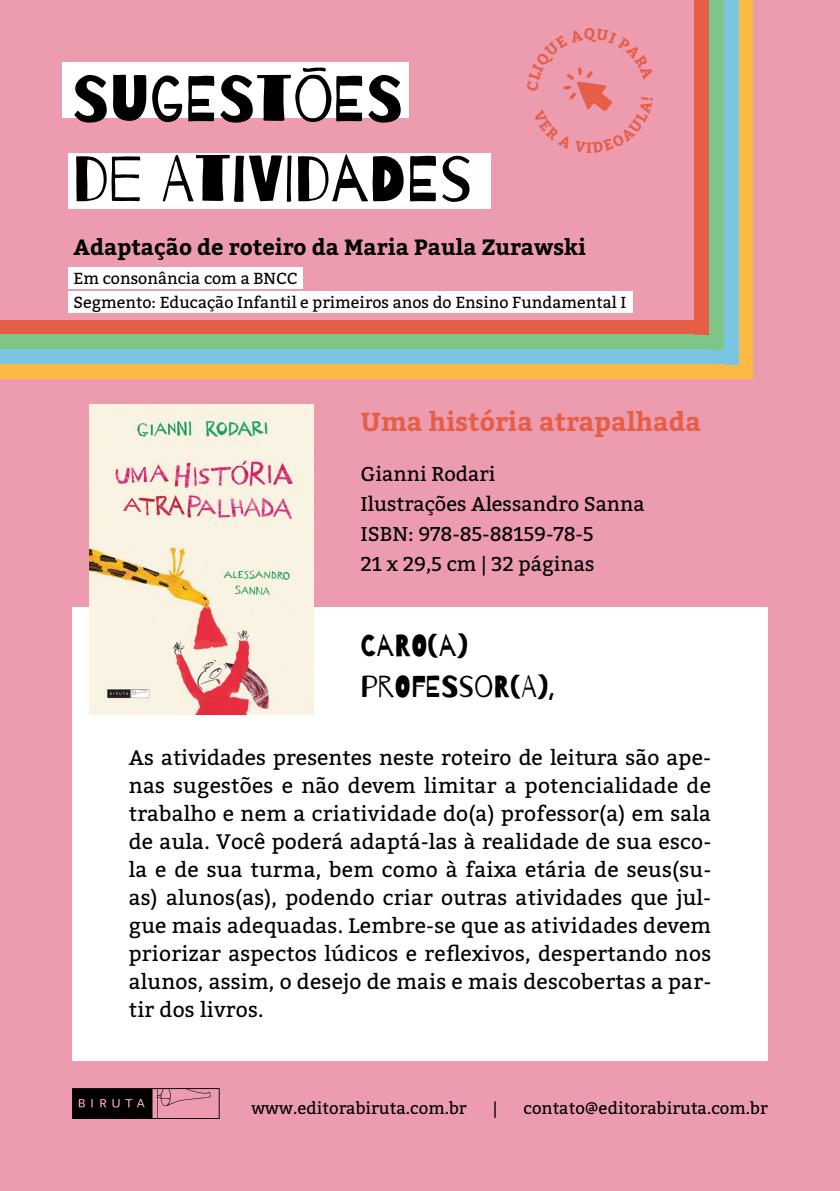
<style>
.page{position:relative;width:840px;height:1191px;background:#fff}
.page>*{position:absolute;margin:0;border:0;box-sizing:border-box;transform-origin:0 0}
.t1{font:64.6px/80px "Barrio";color:#000}
.t2{font:30.4px/40.6px "Barrio";color:#000}
.t3{font:700 26px "Bitter";color:#e55e45}
.t4{font:700 22px "Bitter";color:#000}
.t5{font:21px/28px "Bitter";letter-spacing:.01em;color:#000;text-align:justify}
.t6{font:20px/30px "Bitter";color:#000}
.t7{font:16.8px "Bitter";color:#000}
.t8{font:16px/24px "Bitter";color:#000}
</style>
<div class="page">
<div style="left:0;top:0;width:839px;height:1191px;background:#ed9cb0"></div>
<svg style="left:72px;top:1088px;width:147px;height:31px"></svg>
<div style="left:72px;top:607px;width:695px;height:453px;background:#fff"></div>
<div style="left:62px;top:62px;width:346px;height:56px;background:#fff"></div>
<div style="left:68px;top:153px;width:422px;height:56px;background:#fff"></div>
<div style="left:0;top:364px;width:767px;height:15px;background:#fcba45"></div>
<div style="left:0;top:349px;width:767px;height:15px;background:#79c5e3"></div>
<div style="left:0;top:320px;width:767px;height:14px;background:#e55e45"></div>
<div style="left:0;top:334px;width:767px;height:15px;background:#7dc687"></div>
<img style="left:89px;top:404px;width:224px;height:310px">
<div style="left:752px;top:0;width:15px;height:393px;background:#ed9cb0"></div>
<div style="left:738px;top:0;width:14px;height:379px;background:#fcba45"></div>
<div style="left:723px;top:0;width:15px;height:364px;background:#79c5e3"></div>
<div style="left:694px;top:0;width:14px;height:334px;background:#e55e45"></div>
<div style="left:708px;top:0;width:15px;height:349px;background:#7dc687"></div>
<div style="left:68px;top:267px;width:234px;height:22px;background:#fff"></div>
<div style="left:68px;top:292px;width:564px;height:21px;background:#fff"></div>
<svg style="left:563px;top:67px;width:49px;height:44px"></svg>
<h1 class="t1" style="left:72px;top:61px;width:401px">SUGESTÕES<br>DE ATIVIDADES</h1>
<p class="t4" style="left:73px;top:231px;width:514px">Adaptação de roteiro da Maria Paula Zurawski</p>
<p class="t8" style="left:73px;top:266px;width:554px">Em consonância com a BNCC<br>Segmento: Educação Infantil e primeiros anos do Ensino Fundamental I</p>
<p class="t3" style="left:360px;top:402px;width:342px">Uma história atrapalhada</p>
<p class="t6" style="left:360px;top:458px;width:286px">Gianni Rodari<br>Ilustrações Alessandro Sanna<br>ISBN: 978-85-88159-78-5<br>21 x 29,5 cm | 32 páginas</p>
<h2 class="t2" style="left:360px;top:626px;width:195px">CARO(A)<br>PROFESSOR(A),</h2>
<p class="t5" style="left:129px;top:743px;width:583px">As atividades presentes neste roteiro de leitura são ape&shy;nas sugestões e não devem limitar a potencialidade de trabalho e nem a criatividade do(a) professor(a) em sala de aula. Você poderá adaptá-las à realidade de sua esco&shy;la e de sua turma, bem como à faixa etária de seus(su&shy;as) alunos(as), podendo criar outras atividades que jul&shy;gue mais adequadas. Lembre-se que as atividades devem priorizar aspectos lúdicos e reflexivos, despertando nos alunos, assim, o desejo de mais e mais descobertas a par&shy;tir dos livros.</p>
<p class="t7" style="left:251px;top:1095px;width:217px">www.editorabiruta.com.br</p>
<p class="t7" style="left:492px;top:1095px;width:6px">|</p>
<p class="t7" style="left:523px;top:1095px;width:246px">contato@editorabiruta.com.br</p>
</div>
